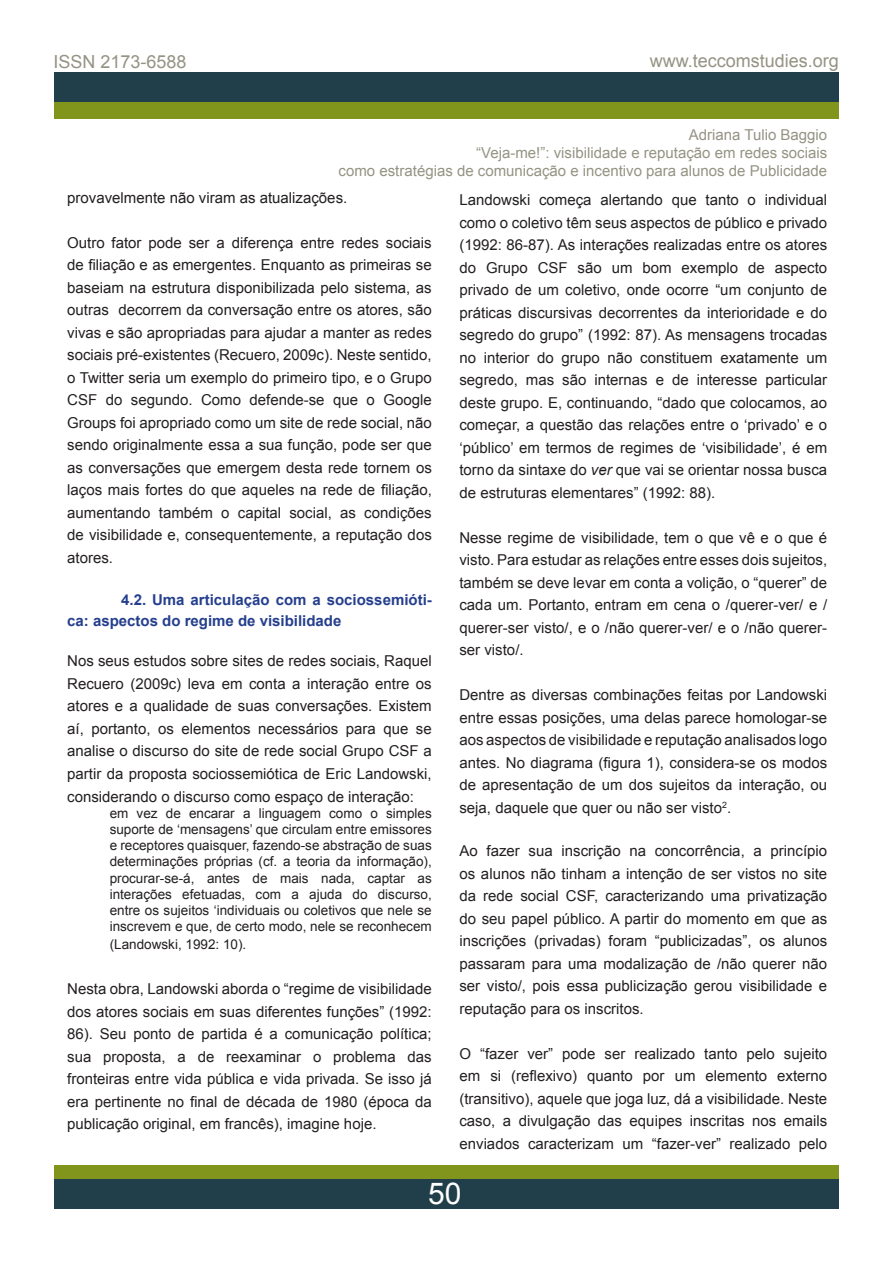
<style>
.page{position:relative;width:893px;height:1263px;background:#fff}
.page>*{position:absolute;margin:0;border:0;box-sizing:border-box;transform-origin:0 0}
.t1{font:30px "Arial";color:#fff}
.t2{font:18px "Arial";color:#959383}
.Forma_Livre{font:15px/22.5px "Arial";color:#231f20;text-align:justify}
.t3{font:15px "Arial";color:#959383}
.t4{font:700 15px/21px "Arial";color:#253f8e}
.Forma_Livre-2{font:13.5px/16.2px "Arial";color:#231f20;text-align:justify}
.s1{font-style:italic}
</style>
<div class="page">
<div style="left:54px;top:1165px;width:785px;height:29px;background:#81951c"></div>
<div style="left:54px;top:1179px;width:785px;height:29px;background:#213f4a"></div>
<div style="left:54px;top:90px;width:785px;height:29px;background:#81951c"></div>
<div style="left:54px;top:73px;width:785px;height:29px;background:#213f4a"></div>
<p class="t2" style="left:53px;top:50px;width:135px">ISSN 2173-6588</p>
<p class="t2" style="left:650px;top:49px;width:191px">www.teccomstudies.org</p>
<p class="t3" style="left:689px;top:124px;width:140px">Adriana Tulio Baggio</p>
<p class="t3" style="left:476px;top:142px;width:352px">“Veja-me!”: visibilidade e reputação em redes sociais</p>
<p class="t3" style="left:339px;top:160px;width:490px">como estratégias de comunicação e incentivo para alunos de Publicidade</p>
<p class="Forma_Livre" style="left:67px;top:187px;width:282px">provavelmente não viram as atualizações.</p>
<p class="Forma_Livre" style="left:67px;top:232px;width:366px">Outro fator pode ser a diferença entre redes sociais de filiação e as emergentes. Enquanto as primeiras se baseiam na estrutura disponibilizada pelo sistema, as outras decorrem da conversação entre os atores, são vivas e são apropriadas para ajudar a manter as redes sociais pré-existentes (Recuero, 2009c). Neste sentido, o Twitter seria um exemplo do primeiro tipo, e o Grupo CSF do segundo. Como defende-se que o Google Groups foi apropriado como um site de rede social, não sendo originalmente essa a sua função, pode ser que as conversações que emergem desta rede tornem os laços mais fortes do que aqueles na rede de filiação, aumentando também o capital social, as condições de visibilidade e, consequentemente, a reputação dos atores.</p>
<p class="t4" style="left:67px;top:590px;width:366px;text-indent:54px">4.2. Uma articulação com a sociossemióti&shy;ca: aspectos do regime de visibilidade</p>
<p class="Forma_Livre" style="left:67px;top:650px;width:366px">Nos seus estudos sobre sites de redes sociais, Raquel Recuero (2009c) leva em conta a interação entre os atores e a qualidade de suas conversações. Existem aí, portanto, os elementos necessários para que se analise o discurso do site de rede social Grupo CSF a partir da proposta sociossemiótica de Eric Landowski, considerando o discurso como espaço de interação:</p>
<p class="Forma_Livre-2" style="left:110px;top:805px;width:324px">em vez de encarar a linguagem como o simples suporte de ‘mensagens’ que circulam entre emissores e receptores quaisquer, fazendo-se abstração de suas determinações próprias (cf. a teoria da informação), procurar-se-á, antes de mais nada, captar as interações efetuadas, com a ajuda do discurso, entre os sujeitos ‘individuais ou coletivos que nele se inscrevem e que, de certo modo, nele se reconhecem</p>
<p class="Forma_Livre-2" style="left:110px;top:936px;width:138px">(Landowski, 1992: 10).</p>
<p class="Forma_Livre" style="left:67px;top:978px;width:366px">Nesta obra, Landowski aborda o “regime de visibilidade dos atores sociais em suas diferentes funções” (1992:<br>86). Seu ponto de partida é a comunicação política; sua proposta, a de reexaminar o problema das fronteiras entre vida pública e vida privada. Se isso já era pertinente no final de década de 1980 (época da publicação original, em francês), imagine hoje.</p>
<p class="Forma_Livre" style="left:459px;top:189px;width:369px">Landowski começa alertando que tanto o individual como o coletivo têm seus aspectos de público e privado (1992: 86-87). As interações realizadas entre os atores do Grupo CSF são um bom exemplo de aspecto privado de um coletivo, onde ocorre “um conjunto de práticas discursivas decorrentes da interioridade e do segredo do grupo” (1992: 87). As mensagens trocadas no interior do grupo não constituem exatamente um segredo, mas são internas e de interesse particular deste grupo. E, continuando, “dado que colocamos, ao começar, a questão das relações entre o ‘privado’ e o ‘público’ em termos de regimes de ‘visibilidade’, é em torno da sintaxe do <span class="s1">ver</span> que vai se orientar nossa busca de estruturas elementares” (1992: 88).</p>
<p class="Forma_Livre" style="left:459px;top:526px;width:369px">Nesse regime de visibilidade, tem o que vê e o que é visto. Para estudar as relações entre esses dois sujeitos, também se deve levar em conta a volição, o “querer” de cada um. Portanto, entram em cena o /querer-ver/ e / querer-ser visto/, e o /não querer-ver/ e o /não querer&shy;ser visto/.</p>
<p class="Forma_Livre" style="left:459px;top:684px;width:369px">Dentre as diversas combinações feitas por Landowski entre essas posições, uma delas parece homologar-se aos aspectos de visibilidade e reputação analisados logo antes. No diagrama (figura 1), considera-se os modos de apresentação de um dos sujeitos da interação, ou seja, daquele que quer ou não ser visto<sup>2</sup>.</p>
<p class="Forma_Livre" style="left:459px;top:840px;width:369px">Ao fazer sua inscrição na concorrência, a princípio os alunos não tinham a intenção de ser vistos no site da rede social CSF, caracterizando uma privatização do seu papel público. A partir do momento em que as inscrições (privadas) foram “publicizadas”, os alunos passaram para uma modalização de /não querer não ser visto/, pois essa publicização gerou visibilidade e reputação para os inscritos.</p>
<p class="Forma_Livre" style="left:459px;top:1042px;width:369px">O “fazer ver” pode ser realizado tanto pelo sujeito em si (reflexivo) quanto por um elemento externo (transitivo), aquele que joga luz, dá a visibilidade. Neste caso, a divulgação das equipes inscritas nos emails enviados caracterizam um “fazer-ver” realizado pelo</p>
<p class="t1" style="left:428px;top:1174px;width:35px">50</p>
</div>
